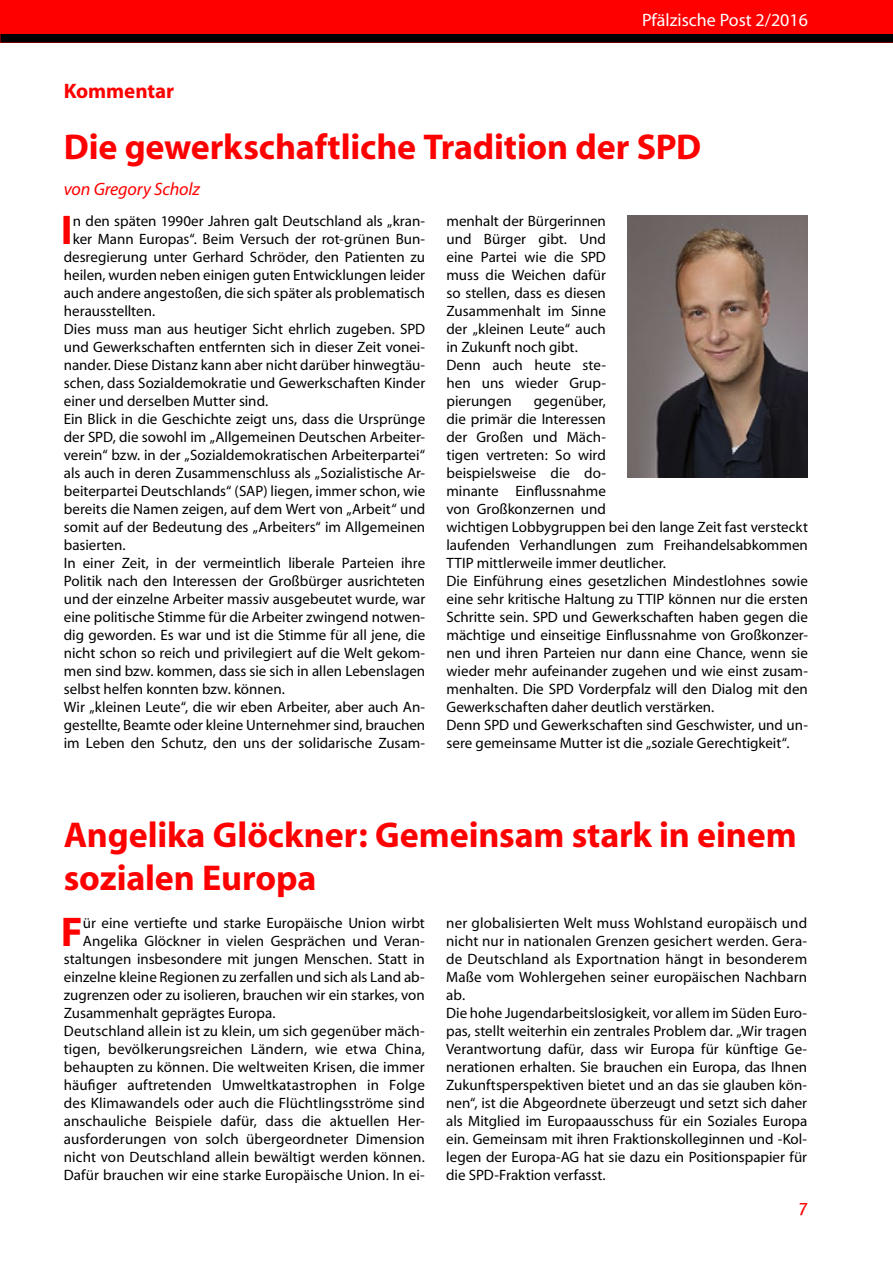
<style>
.page{position:relative;width:893px;height:1263px;background:#fff}
.page>*{position:absolute;margin:0;border:0;box-sizing:border-box;transform-origin:0 0}
.t1{font:700 41.7px "Myriad";color:#f00}
.t2{font:700 36px/43.2px "Myriad";letter-spacing:-.005em;color:#f00}
.t3{font:700 21px "Myriad";color:#f00}
.t4{font:18px "Myriad";color:#fff}
.t5{font:italic 18px "Myriad";letter-spacing:-.01em;color:#f00}
.t6{font:18px "Meta Pro";color:#f00}
.t7{font:15px/18px "Myriad";color:#000}
</style>
<div class="page">
<div style="left:0;top:0;width:893px;height:43px;background:#f00"></div>
<div style="left:0;top:34px;width:893px;height:9px;background:#000"></div>
<img style="left:627px;top:215px;width:180px;height:263px">
<p class="t4" style="left:642px;top:11px;width:167px">Pfälzische Post 2/2016</p>
<h3 class="t3" style="left:64px;top:80px;width:112px">Kommentar</h3>
<h2 class="t2" style="left:64px;top:126px;width:639px">Die gewerkschaftliche Tradition der SPD</h2>
<p class="t5" style="left:64px;top:180px;width:138px">von Gregory Scholz</p>
<h1 class="t1" style="left:61px;top:208px;width:13px">I</h1>
<p class="t7" style="left:73px;top:212px;width:354px">n den späten 1990er Jahren galt Deutschland als „kran-</p>
<p class="t7" style="left:446px;top:212px;width:161px">menhalt der Bürgerinnen und Bürger gibt. Und eine Partei wie die SPD muss die Weichen dafür so stellen, dass es diesen<br>Zusammenhalt im Sinne der „kleinen Leute“ auch in Zukunft noch gibt.<br>Denn auch heute ste&shy;hen uns wieder Grup&shy;pierungen</p>
<p class="t7" style="left:73px;top:230px;width:354px">ker Mann Europas“. Beim Versuch der rot-grünen Bun-</p>
<p class="t7" style="left:64px;top:248px;width:363px">desregierung unter Gerhard Schröder, den Patienten zu</p>
<p class="t7" style="left:64px;top:266px;width:363px">heilen, wurden neben einigen guten Entwicklungen leider</p>
<p class="t7" style="left:64px;top:284px;width:363px">auch andere angestoßen, die sich später als problematisch</p>
<p class="t7" style="left:64px;top:302px;width:93px">herausstellten.</p>
<p class="t7" style="left:64px;top:320px;width:363px">Dies muss man aus heutiger Sicht ehrlich zugeben. SPD</p>
<p class="t7" style="left:64px;top:338px;width:363px">und Gewerkschaften entfernten sich in dieser Zeit vonei-</p>
<p class="t7" style="left:64px;top:356px;width:363px">nander. Diese Distanz kann aber nicht darüber hinwegtäu-</p>
<p class="t7" style="left:64px;top:374px;width:363px">schen, dass Sozialdemokratie und Gewerkschaften Kinder</p>
<p class="t7" style="left:64px;top:392px;width:206px">einer und derselben Mutter sind.</p>
<p class="t7" style="left:64px;top:410px;width:363px">Ein Blick in die Geschichte zeigt uns, dass die Ursprünge</p>
<p class="t7" style="left:64px;top:428px;width:363px">der SPD, die sowohl im „Allgemeinen Deutschen Arbeiter-</p>
<p class="t7" style="left:64px;top:446px;width:363px">verein“ bzw. in der „Sozialdemokratischen Arbeiterpartei“</p>
<p class="t7" style="left:64px;top:464px;width:363px">als auch in deren Zusammenschluss als „Sozialistische Ar-</p>
<p class="t7" style="left:64px;top:482px;width:363px">beiterpartei Deutschlands“ (SAP) liegen, immer schon, wie</p>
<p class="t7" style="left:64px;top:500px;width:363px">bereits die Namen zeigen, auf dem Wert von „Arbeit“ und</p>
<p class="t7" style="left:64px;top:518px;width:363px">somit auf der Bedeutung des „Arbeiters“ im Allgemeinen</p>
<p class="t7" style="left:64px;top:536px;width:63px">basierten.</p>
<p class="t7" style="left:64px;top:554px;width:363px">In einer Zeit, in der vermeintlich liberale Parteien ihre</p>
<p class="t7" style="left:64px;top:572px;width:363px">Politik nach den Interessen der Großbürger ausrichteten</p>
<p class="t7" style="left:64px;top:590px;width:363px">und der einzelne Arbeiter massiv ausgebeutet wurde, war</p>
<p class="t7" style="left:64px;top:608px;width:363px">eine politische Stimme für die Arbeiter zwingend notwen-</p>
<p class="t7" style="left:64px;top:626px;width:363px">dig geworden. Es war und ist die Stimme für all jene, die</p>
<p class="t7" style="left:64px;top:644px;width:363px">nicht schon so reich und privilegiert auf die Welt gekom-</p>
<p class="t7" style="left:64px;top:662px;width:363px">men sind bzw. kommen, dass sie sich in allen Lebenslagen</p>
<p class="t7" style="left:64px;top:680px;width:223px">selbst helfen konnten bzw. können.</p>
<p class="t7" style="left:64px;top:698px;width:363px">Wir „kleinen Leute“, die wir eben Arbeiter, aber auch An-</p>
<p class="t7" style="left:64px;top:716px;width:363px">gestellte, Beamte oder kleine Unternehmer sind, brauchen</p>
<p class="t7" style="left:64px;top:734px;width:363px">im Leben den Schutz, den uns der solidarische Zusam-</p>
<p class="t7" style="left:446px;top:392px;width:363px;text-indent:87px">gegenüber,<br>die primär die Interessen<br>der Großen und Mäch-<br>tigen vertreten: So wird<br>beispielsweise die do-<br>minante Einflussnahme<br>von Großkonzernen und<br>wichtigen Lobbygruppen bei den lange Zeit fast versteckt laufenden Verhandlungen zum Freihandelsabkommen TTIP mittlerweile immer deutlicher.<br>Die Einführung eines gesetzlichen Mindestlohnes sowie eine sehr kritische Haltung zu TTIP können nur die ersten Schritte sein. SPD und Gewerkschaften haben gegen die mächtige und einseitige Einflussnahme von Großkonzer&shy;nen und ihren Parteien nur dann eine Chance, wenn sie wieder mehr aufeinander zugehen und wie einst zusam&shy;menhalten. Die SPD Vorderpfalz will den Dialog mit den Gewerkschaften daher deutlich verstärken.<br>Denn SPD und Gewerkschaften sind Geschwister, und un&shy;sere gemeinsame Mutter ist die „soziale Gerechtigkeit“.</p>
<h2 class="t2" style="left:64px;top:814px;width:734px">Angelika Glöckner: Gemeinsam stark in einem sozialen Europa</h2>
<h1 class="t1" style="left:61px;top:910px;width:23px">F</h1>
<p class="t7" style="left:83px;top:914px;width:343px">ür eine vertiefte und starke Europäische Union wirbt</p>
<p class="t7" style="left:446px;top:914px;width:363px">ner globalisierten Welt muss Wohlstand europäisch und nicht nur in nationalen Grenzen gesichert werden. Gera&shy;de Deutschland als Exportnation hängt in besonderem Maße vom Wohlergehen seiner europäischen Nachbarn ab.<br>Die hohe Jugendarbeitslosigkeit, vor allem im Süden Euro&shy;pas, stellt weiterhin ein zentrales Problem dar. „Wir tragen Verantwortung dafür, dass wir Europa für künftige Ge&shy;nerationen erhalten. Sie brauchen ein Europa, das Ihnen Zukunftsperspektiven bietet und an das sie glauben kön&shy;nen“, ist die Abgeordnete überzeugt und setzt sich daher als Mitglied im Europaausschuss für ein Soziales Europa ein. Gemeinsam mit ihren Fraktionskolleginnen und -Kol&shy;legen der Europa-AG hat sie dazu ein Positionspapier für die SPD-Fraktion verfasst.</p>
<p class="t7" style="left:83px;top:932px;width:343px">Angelika Glöckner in vielen Gesprächen und Veran-</p>
<p class="t7" style="left:64px;top:950px;width:363px">staltungen insbesondere mit jungen Menschen. Statt in</p>
<p class="t7" style="left:64px;top:968px;width:363px">einzelne kleine Regionen zu zerfallen und sich als Land ab-</p>
<p class="t7" style="left:64px;top:986px;width:363px">zugrenzen oder zu isolieren, brauchen wir ein starkes, von</p>
<p class="t7" style="left:64px;top:1004px;width:213px">Zusammenhalt geprägtes Europa.</p>
<p class="t7" style="left:64px;top:1022px;width:363px">Deutschland allein ist zu klein, um sich gegenüber mäch-</p>
<p class="t7" style="left:64px;top:1040px;width:363px">tigen, bevölkerungsreichen Ländern, wie etwa China,</p>
<p class="t7" style="left:64px;top:1058px;width:363px">behaupten zu können. Die weltweiten Krisen, die immer</p>
<p class="t7" style="left:64px;top:1076px;width:363px">häufiger auftretenden Umweltkatastrophen in Folge</p>
<p class="t7" style="left:64px;top:1094px;width:363px">des Klimawandels oder auch die Flüchtlingsströme sind</p>
<p class="t7" style="left:64px;top:1112px;width:363px">anschauliche Beispiele dafür, dass die aktuellen Her-</p>
<p class="t7" style="left:64px;top:1130px;width:363px">ausforderungen von solch übergeordneter Dimension</p>
<p class="t7" style="left:64px;top:1148px;width:363px">nicht von Deutschland allein bewältigt werden können.</p>
<p class="t7" style="left:64px;top:1166px;width:363px">Dafür brauchen wir eine starke Europäische Union. In ei-</p>
<p class="t6" style="left:799px;top:1194px;width:10px">7</p>
</div>
